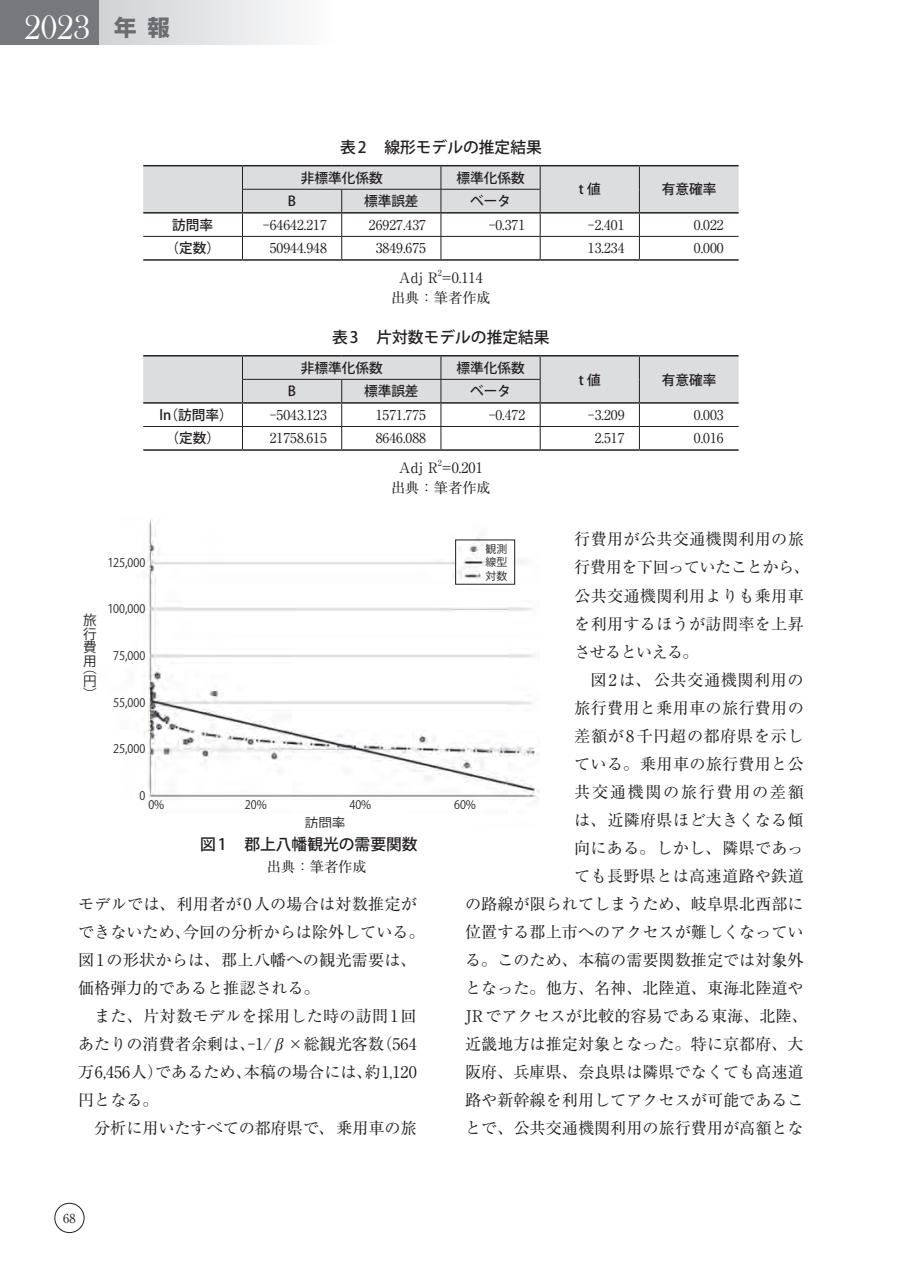
<style>
.page{position:relative;width:903px;height:1275px;background:#fff}
.page>*{position:absolute;margin:0;border:0;box-sizing:border-box;transform-origin:0 0}
.t1{font:34.65px "Bask Old Face";color:#fff}
.t2{font:16.1px/28px "Ryumin Pr 6 N";color:#231f20}
.t3{font:16.1px/28px "Ryumin Pr 6 N";letter-spacing:.02em;color:#231f20}
.t4{font:500 15.75px "Koz Go Pr 6 N";color:#231f20}
.t5{font:14.17px "Ryumin Pr 6 N";color:#231f20}
.t6{font:13.65px "Ryumin Pr 6 N";color:#231f20}
.t7{font:500 13.65px "Koz Go Pr 6 N";color:#231f20}
.t8{font:13.65px/13.7px "Koz Go Pr 6 N";color:#231f20;text-align:justify}
.t9{font:12.42px "Ryumin Pr 6 N";color:#231f20}
.t10{font:11.72px "Koz Go Pr 6 N";color:#231f20}
.t11{font:10.85px/13.7px "Koz Go Pr 6 N";color:#231f20;text-align:justify}
.t12{font:8.4px "Ryumin Pr 6 N";color:#231f20}
.s1{font-family:"Shin Go Pro";font-weight:700;font-size:22.4px;color:#6c6d70}
</style>
<div class="page">
<div style="left:55px;top:1203px;width:29px;height:30px;border:1px solid #231f20;border-radius:50%"></div>
<div style="left:0;top:0;width:99px;height:45px;background:#76787b"></div>
<div style="left:99px;top:0;width:238px;height:45px;background:linear-gradient(to right,#d0d1d4,#fdfdfe)"></div>
<svg style="left:143px;top:166px;width:596px;height:93px"></svg>
<hr style="left:143px;top:165px;width:99px;height:1px;background:#231f20">
<hr style="left:143px;top:212px;width:99px;height:2px;background:#231f20">
<hr style="left:242px;top:165px;width:100px;height:1px;background:#231f20">
<hr style="left:342px;top:165px;width:99px;height:1px;background:#231f20">
<hr style="left:441px;top:165px;width:99px;height:1px;background:#231f20">
<hr style="left:540px;top:165px;width:99px;height:1px;background:#231f20">
<hr style="left:639px;top:165px;width:100px;height:1px;background:#231f20">
<hr style="left:540px;top:212px;width:99px;height:2px;background:#231f20">
<hr style="left:639px;top:212px;width:100px;height:2px;background:#231f20">
<hr style="left:242px;top:212px;width:100px;height:2px;background:#231f20">
<hr style="left:342px;top:212px;width:99px;height:2px;background:#231f20">
<hr style="left:441px;top:212px;width:99px;height:2px;background:#231f20">
<hr style="left:143px;top:259px;width:99px;height:2px;background:#231f20">
<hr style="left:242px;top:259px;width:100px;height:2px;background:#231f20">
<hr style="left:342px;top:259px;width:99px;height:2px;background:#231f20">
<hr style="left:441px;top:259px;width:99px;height:2px;background:#231f20">
<hr style="left:540px;top:259px;width:99px;height:2px;background:#231f20">
<hr style="left:639px;top:259px;width:100px;height:2px;background:#231f20">
<svg style="left:143px;top:357px;width:596px;height:92px"></svg>
<hr style="left:143px;top:355px;width:99px;height:2px;background:#231f20">
<hr style="left:143px;top:402px;width:99px;height:2px;background:#231f20">
<hr style="left:242px;top:355px;width:100px;height:2px;background:#231f20">
<hr style="left:342px;top:355px;width:99px;height:2px;background:#231f20">
<hr style="left:441px;top:355px;width:99px;height:2px;background:#231f20">
<hr style="left:540px;top:355px;width:99px;height:2px;background:#231f20">
<hr style="left:639px;top:355px;width:100px;height:2px;background:#231f20">
<hr style="left:540px;top:402px;width:99px;height:2px;background:#231f20">
<hr style="left:639px;top:402px;width:100px;height:2px;background:#231f20">
<hr style="left:242px;top:402px;width:100px;height:2px;background:#231f20">
<hr style="left:342px;top:402px;width:99px;height:2px;background:#231f20">
<hr style="left:441px;top:402px;width:99px;height:2px;background:#231f20">
<hr style="left:143px;top:449px;width:99px;height:2px;background:#231f20">
<hr style="left:242px;top:449px;width:100px;height:2px;background:#231f20">
<hr style="left:342px;top:449px;width:99px;height:2px;background:#231f20">
<hr style="left:441px;top:449px;width:99px;height:2px;background:#231f20">
<hr style="left:540px;top:449px;width:99px;height:2px;background:#231f20">
<hr style="left:639px;top:449px;width:100px;height:2px;background:#231f20">
<img style="left:143px;top:518px;width:396px;height:279px">
<div style="left:455px;top:540px;width:60px;height:45px;border:1px solid #231f20"></div>
<h1 class="t1" style="left:24px;top:8px;width:148px">2023 <span class="s1">年報</span></h1>
<p class="t4" style="left:340px;top:138px;width:203px">表 2 　線形モデルの推定結果</p>
<p class="t7" style="left:301px;top:170px;width:83px">非標準化係数</p>
<p class="t7" style="left:456px;top:170px;width:70px">標準化係数</p>
<p class="t7" style="left:288px;top:194px;width:10px">B</p>
<p class="t7" style="left:364px;top:194px;width:56px">標準誤差</p>
<p class="t7" style="left:470px;top:194px;width:42px">ベータ</p>
<p class="t7" style="left:579px;top:182px;width:23px">t 値</p>
<p class="t7" style="left:662px;top:182px;width:56px">有意確率</p>
<p class="t7" style="left:172px;top:217px;width:42px">訪問率</p>
<p class="t6" style="left:263px;top:214px;width:65px">-64642.217</p>
<p class="t6" style="left:369px;top:214px;width:59px">26927.437</p>
<p class="t6" style="left:489px;top:214px;width:38px">-0.371</p>
<p class="t6" style="left:588px;top:214px;width:38px">-2.401</p>
<p class="t6" style="left:694px;top:214px;width:31px">0.022</p>
<p class="t7" style="left:165px;top:241px;width:56px">（定数）</p>
<p class="t6" style="left:270px;top:238px;width:59px">50944.948</p>
<p class="t6" style="left:376px;top:238px;width:52px">3849.675</p>
<p class="t6" style="left:588px;top:238px;width:38px">13.234</p>
<p class="t6" style="left:694px;top:238px;width:31px">0.000</p>
<p class="t5" style="left:399px;top:267px;width:85px">Adj R =0.114</p>
<p class="t12" style="left:438px;top:266px;width:6px">2</p>
<p class="t5" style="left:391px;top:287px;width:101px">出典：筆者作成</p>
<p class="t4" style="left:332px;top:328px;width:219px">表 3 　片対数モデルの推定結果</p>
<p class="t7" style="left:301px;top:360px;width:83px">非標準化係数</p>
<p class="t7" style="left:456px;top:360px;width:70px">標準化係数</p>
<p class="t7" style="left:579px;top:372px;width:23px">t 値</p>
<p class="t7" style="left:662px;top:372px;width:56px">有意確率</p>
<p class="t7" style="left:288px;top:384px;width:10px">B</p>
<p class="t7" style="left:364px;top:384px;width:56px">標準誤差</p>
<p class="t7" style="left:470px;top:384px;width:42px">ベータ</p>
<p class="t7" style="left:160px;top:407px;width:75px">ln（訪問率）</p>
<p class="t6" style="left:270px;top:404px;width:59px">-5043.123</p>
<p class="t6" style="left:376px;top:404px;width:52px">1571.775</p>
<p class="t6" style="left:489px;top:404px;width:38px">-0.472</p>
<p class="t6" style="left:588px;top:404px;width:38px">-3.209</p>
<p class="t6" style="left:694px;top:404px;width:31px">0.003</p>
<p class="t7" style="left:165px;top:431px;width:56px">（定数）</p>
<p class="t6" style="left:270px;top:428px;width:59px">21758.615</p>
<p class="t6" style="left:376px;top:428px;width:52px">8646.088</p>
<p class="t6" style="left:595px;top:428px;width:31px">2.517</p>
<p class="t6" style="left:694px;top:428px;width:31px">0.016</p>
<p class="t5" style="left:399px;top:457px;width:85px">Adj R =0.201</p>
<p class="t12" style="left:438px;top:456px;width:6px">2</p>
<p class="t5" style="left:391px;top:477px;width:101px">出典：筆者作成</p>
<p class="t3" style="left:574px;top:525px;width:237px">行費用が公共交通機関利用の旅行費用を下回っていたことから、公共交通機関利用よりも乗用車を利用するほうが訪問率を上昇させるといえる。</p>
<p class="t2" style="left:465px;top:665px;width:344px;text-align:right">図2は、公共交通機関利用の<br>旅行費用と乗用車の旅行費用の<br>差額が8千円超の都府県を示し<br>ている。乗用車の旅行費用と公<br>共交通機関の旅行費用の差額<br>は、近隣府県ほど大きくなる傾<br>向にある。しかし、隣県であっ<br>ても長野県とは高速道路や鉄道<br>の路線が限られてしまうため、岐阜県北西部に位置する郡上市へのアクセスが難しくなっている。このため、本稿の需要関数推定では対象外となった。他方、名神、北陸道、東海北陸道や<br>JRでアクセスが比較的容易である東海、北陸、近畿地方は推定対象となった。特に京都府、大阪府、兵庫県、奈良県は隣県でなくても高速道路や新幹線を利用してアクセスが可能であることで、公共交通機関利用の旅行費用が高額とな</p>
<p class="t11" style="left:486px;top:542px;width:23px">観測線型対数</p>
<p class="t10" style="left:107px;top:556px;width:39px">125,000</p>
<p class="t10" style="left:107px;top:602px;width:39px">100,000</p>
<p class="t10" style="left:113px;top:649px;width:34px">75,000</p>
<p class="t10" style="left:113px;top:696px;width:34px">55,000</p>
<p class="t10" style="left:113px;top:742px;width:34px">25,000</p>
<p class="t10" style="left:139px;top:789px;width:7px">0</p>
<p class="t8" style="left:83px;top:613px;width:15px">旅行費用</p>
<p class="t8" style="left:83px;top:661px;width:15px">（円）</p>
<p class="t10" style="left:148px;top:798px;width:17px">0%</p>
<p class="t10" style="left:245px;top:798px;width:23px">20%</p>
<p class="t10" style="left:349px;top:798px;width:23px">40%</p>
<p class="t10" style="left:454px;top:798px;width:23px">60%</p>
<p class="t8" style="left:305px;top:816px;width:42px">訪問率</p>
<p class="t4" style="left:200px;top:835px;width:219px">図 1 　郡上八幡観光の需要関数</p>
<p class="t5" style="left:267px;top:856px;width:101px">出典：筆者作成</p>
<p class="t2" style="left:78px;top:889px;width:348px">モデルでは、利用者が0人の場合は対数推定ができないため、今回の分析からは除外している。図1の形状からは、郡上八幡への観光需要は、価格弾力的であると推認される。</p>
<p class="t2" style="left:78px;top:1001px;width:340px;text-align:justify;text-indent:16px">また、片対数モデルを採用した時の訪問1回あたりの消費者余剰は、-1/β×総観光客数（564万6,456人）であるため、本稿の場合には、約1,120円となる。</p>
<p class="t2" style="left:94px;top:1113px;width:324px">分析に用いたすべての都府県で、乗用車の旅</p>
<p class="t9" style="left:63px;top:1208px;width:14px">68</p>
</div>
